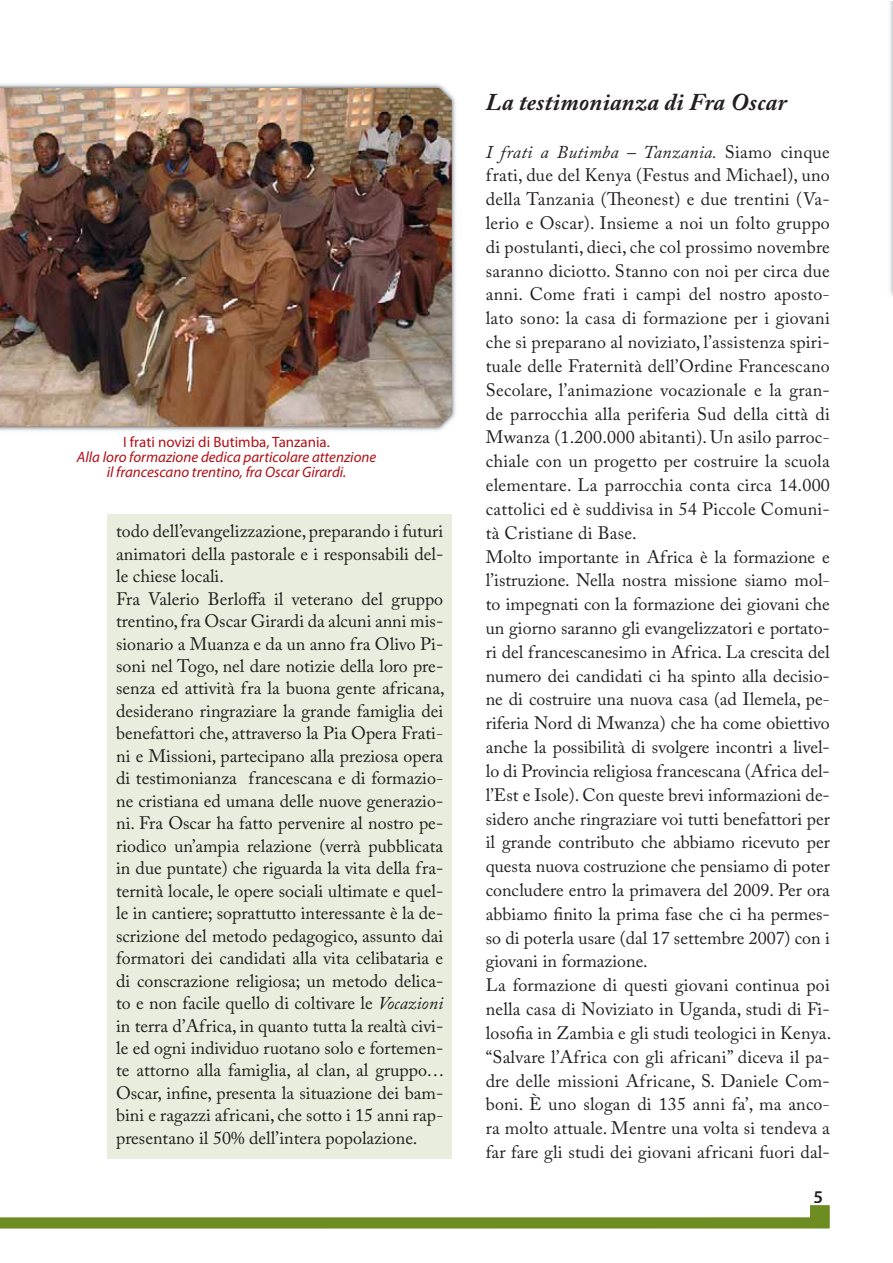
<style>
.page{position:relative;width:893px;height:1263px;background:#fff}
.page>*{position:absolute;margin:0;border:0;box-sizing:border-box;transform-origin:0 0}
.t1{font:italic 700 24px "Adobe Caslon Pro";letter-spacing:.015em;color:#231f20}
.t2{font:18px/23.9px "Adobe Caslon Pro";letter-spacing:.01em;color:#231f20}
.t3{font:18px/22.5px "Adobe Caslon Pro";color:#1e1d1a}
.t4{font:600 18px "Myriad Pro";color:#231f20}
.t5{font:italic 15px/15px "Myriad Pro";color:#b01016;text-align:center}
.t6{font:15px "Myriad Pro";color:#b01016}
.s1{font-style:italic}
</style>
<div class="page">
<div style="left:108px;top:514px;width:344px;height:644px;background:#e9edde"></div>
<svg style="left:0;top:1205px;width:829px;height:24px"></svg>
<img style="left:0;top:84px;width:456px;height:347px">
<img style="left:0;top:88px;width:452px;height:339px">
<img style="left:890px;top:2px;width:2px;height:293px">
<p class="t6" style="left:123px;top:437px;width:208px">I frati novizi di Butimba, Tanzania.</p>
<p class="t5" style="left:77px;top:451px;width:301px">Alla loro formazione dedica particolare attenzione il francescano trentino, fra Oscar Girardi.</p>
<p class="t3" style="left:116px;top:522px;width:330px">todo dell’evangelizzazione, preparando i futuri animatori della pastorale e i responsabili del&shy;le chiese locali.<br>Fra Valerio Berloffa il veterano del gruppo trentino, fra Oscar Girardi da alcuni anni mis&shy;sionario a Muanza e da un anno fra Olivo Pi&shy;soni nel Togo, nel dare notizie della loro pre&shy;senza ed attività fra la buona gente africana, desiderano ringraziare la grande famiglia dei benefattori che, attraverso la Pia Opera Frati&shy;ni e Missioni, partecipano alla preziosa opera di testimonianza francescana e di formazio&shy;ne cristiana ed umana delle nuove generazio&shy;ni. Fra Oscar ha fatto pervenire al nostro pe&shy;riodico un’ampia relazione (verrà pubblicata in due puntate) che riguarda la vita della fra&shy;ternità locale, le opere sociali ultimate e quel&shy;le in cantiere; soprattutto interessante è la de&shy;scrizione del metodo pedagogico, assunto dai formatori dei candidati alla vita celibataria e di conscrazione religiosa; un metodo delica&shy;to e non facile quello di coltivare le <span class="s1">Vocazioni </span>in terra d’Africa, in quanto tutta la realtà civi&shy;le ed ogni individuo ruotano solo e fortemen&shy;te attorno alla famiglia, al clan, al gruppo… Oscar, infine, presenta la situazione dei bam&shy;bini e ragazzi africani, che sotto i 15 anni rap&shy;presentano il 50% dell’intera popolazione.</p>
<h1 class="t1" style="left:485px;top:88px;width:302px">La testimonianza di Fra Oscar</h1>
<p class="t2" style="left:485px;top:142px;width:347px"><span class="s1">I frati a Butimba – Tanzania.</span> Siamo cinque frati, due del Kenya (Festus and Michael), uno della Tanzania (Theonest) e due trentini (Va&shy;lerio e Oscar). Insieme a noi un folto gruppo di postulanti, dieci, che col prossimo novembre saranno diciotto. Stanno con noi per circa due anni. Come frati i campi del nostro aposto&shy;lato sono: la casa di formazione per i giovani che si preparano al noviziato, l’assistenza spiri&shy;tuale delle Fraternità dell’Ordine Francescano Secolare, l’animazione vocazionale e la gran&shy;de parrocchia alla periferia Sud della città di Mwanza (1.200.000 abitanti). Un asilo parroc&shy;chiale con un progetto per costruire la scuola elementare. La parrocchia conta circa 14.000 cattolici ed è suddivisa in 54 Piccole Comuni&shy;tà Cristiane di Base.<br>Molto importante in Africa è la formazione e l’istruzione. Nella nostra missione siamo mol&shy;to impegnati con la formazione dei giovani che un giorno saranno gli evangelizzatori e portato&shy;ri del francescanesimo in Africa. La crescita del numero dei candidati ci ha spinto alla decisio&shy;ne di costruire una nuova casa (ad Ilemela, pe&shy;riferia Nord di Mwanza) che ha come obiettivo anche la possibilità di svolgere incontri a livel&shy;lo di Provincia religiosa francescana (Africa del&shy;l’Est e Isole). Con queste brevi informazioni de&shy;sidero anche ringraziare voi tutti benefattori per il grande contributo che abbiamo ricevuto per questa nuova costruzione che pensiamo di poter concludere entro la primavera del 2009. Per ora abbiamo finito la prima fase che ci ha permes&shy;so di poterla usare (dal 17 settembre 2007) con i giovani in formazione.<br>La formazione di questi giovani continua poi nella casa di Noviziato in Uganda, studi di Fi&shy;losofia in Zambia e gli studi teologici in Kenya. “Salvare l’Africa con gli africani” diceva il pa&shy;dre delle missioni Africane, S. Daniele Com&shy;boni. È uno slogan di 135 anni fa’, ma anco&shy;ra molto attuale. Mentre una volta si tendeva a far fare gli studi dei giovani africani fuori dal-</p>
<p class="t4" style="left:813px;top:1186px;width:11px">5</p>
</div>
